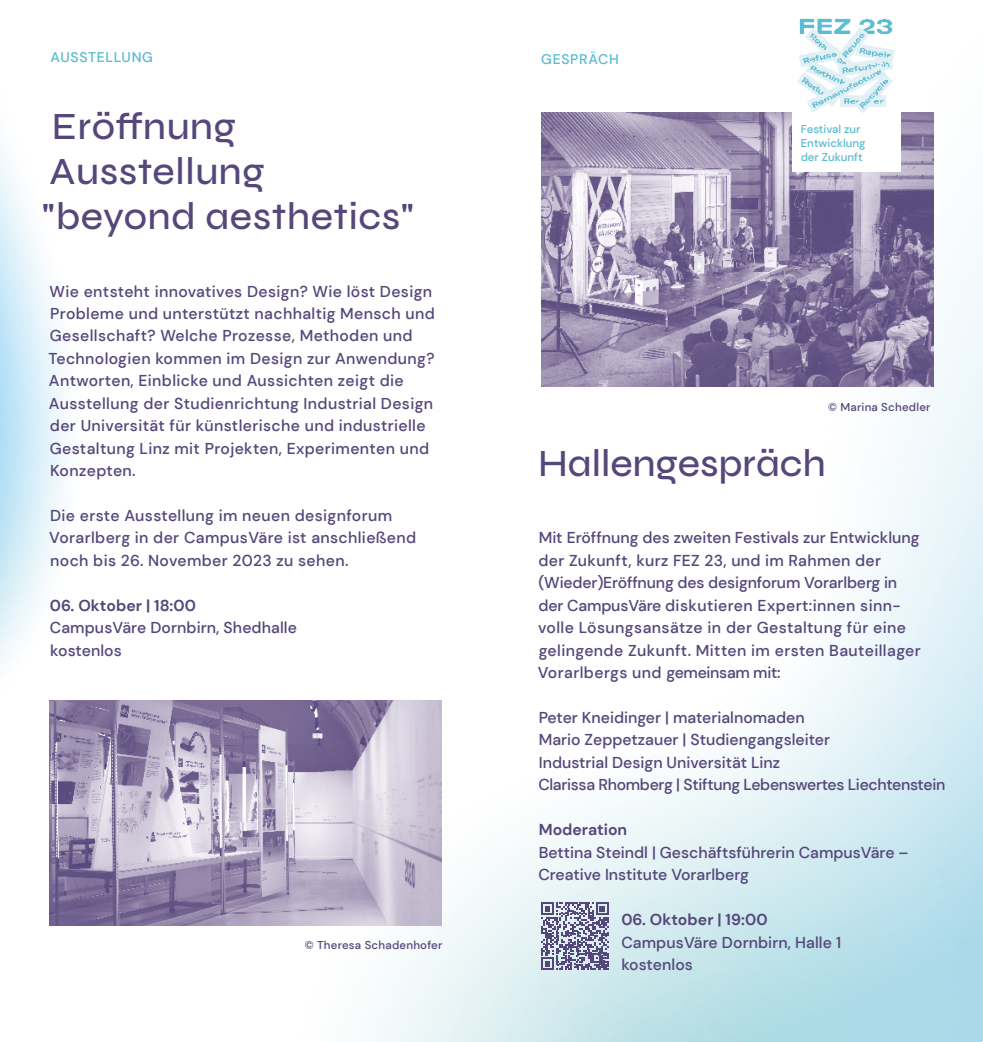
<style>
.page{position:relative;width:983px;height:1042px;background:#fff}
.page>*{position:absolute;margin:0;border:0;box-sizing:border-box;transform-origin:0 0}
.t1{font:500 38.5px/45px "Syne";letter-spacing:.015em;color:#56477b}
.t2{font:500 15.75px/22.4px "DM Sans";letter-spacing:.02em;color:#56477b}
.t3{font:500 15.75px/22.4px "DM Sans";color:#56477b}
.t4{font:700 15.75px "DM Sans";letter-spacing:.005em;color:#56477b}
.t5{font:500 14px "DM Sans";letter-spacing:.05em;color:#5cbcd1}
.t6{font:500 11.38px "DM Sans";letter-spacing:.02em;color:#56477b}
.t7{font:500 11.38px/13.7px "DM Sans";color:#5cbcd1}
</style>
<div class="page">
<img style="left:49px;top:112px;width:933px;height:930px">
<img style="left:0;top:112px;width:166px;height:624px">
<svg style="left:541px;top:902px;width:67px;height:68px;background:#9190af"></svg>
<img style="left:50px;top:700px;width:391px;height:225px">
<img style="left:541px;top:113px;width:392px;height:273px">
<div style="left:791px;top:0;width:109px;height:171px;background:#fff"></div>
<img style="left:797px;top:18px;width:98px;height:95px">
<p class="t5" style="left:50px;top:49px;width:104px">AUSSTELLUNG</p>
<h1 class="t1" style="left:42px;top:103px;width:373px">Eröffnung<br>Ausstellung "beyond aesthetics"</h1>
<p class="t2" style="left:48px;top:280px;width:388px">Wie entsteht innovatives Design? Wie löst Design Probleme und unterstützt nachhaltig Mensch und Gesellschaft? Welche Prozesse, Methoden und Technologien kommen im Design zur Anwendung?<br>Antworten, Einblicke und Aussichten zeigt die Ausstellung der Studienrichtung Industrial Design der Universität für künstlerische und industrielle Gestaltung Linz mit Projekten, Experimenten und Konzepten.</p>
<p class="t2" style="left:49px;top:504px;width:368px">Die erste Ausstellung im neuen designforum<br>Vorarlberg in der CampusVäre ist anschließend noch bis 26. November 2023 zu sehen.</p>
<p class="t4" style="left:50px;top:595px;width:148px">06. Oktober | 18:00</p>
<p class="t2" style="left:50px;top:616px;width:248px">CampusVäre Dornbirn, Shedhalle kostenlos</p>
<p class="t6" style="left:305px;top:938px;width:139px">© Theresa Schadenhofer</p>
<p class="t5" style="left:541px;top:50px;width:79px">GESPRÄCH</p>
<p class="t7" style="left:800px;top:123px;width:66px">Festival zur<br>Entwicklung der Zukunft</p>
<p class="t6" style="left:827px;top:400px;width:104px">© Marina Schedler</p>
<h1 class="t1" style="left:538px;top:440px;width:289px">Hallengespräch</h1>
<p class="t2" style="left:537px;top:527px;width:384px">Mit Eröffnung des zweiten Festivals zur Entwicklung der Zukunft, kurz FEZ 23, und im Rahmen der (Wieder)Eröffnung des designforum Vorarlberg in der CampusVäre diskutieren Expert:innen sinn&shy;volle Lösungsansätze in der Gestaltung für eine gelingende Zukunft. Mitten im ersten Bauteillager Vorarlbergs und gemeinsam mit:</p>
<p class="t3" style="left:538px;top:706px;width:408px">Peter Kneidinger | materialnomaden<br>Mario Zeppetzauer | Studiengangsleiter<br>Industrial Design Universität Linz<br>Clarissa Rhomberg | Stiftung Lebenswertes Liechtenstein</p>
<p class="t4" style="left:538px;top:820px;width:90px">Moderation</p>
<p class="t3" style="left:538px;top:841px;width:372px">Bettina Steindl | Geschäftsführerin CampusVäre –<br>Creative Institute Vorarlberg</p>
<p class="t4" style="left:621px;top:909px;width:148px">06. Oktober | 19:00</p>
<p class="t2" style="left:621px;top:931px;width:221px">CampusVäre Dornbirn, Halle 1 kostenlos</p>
</div>
